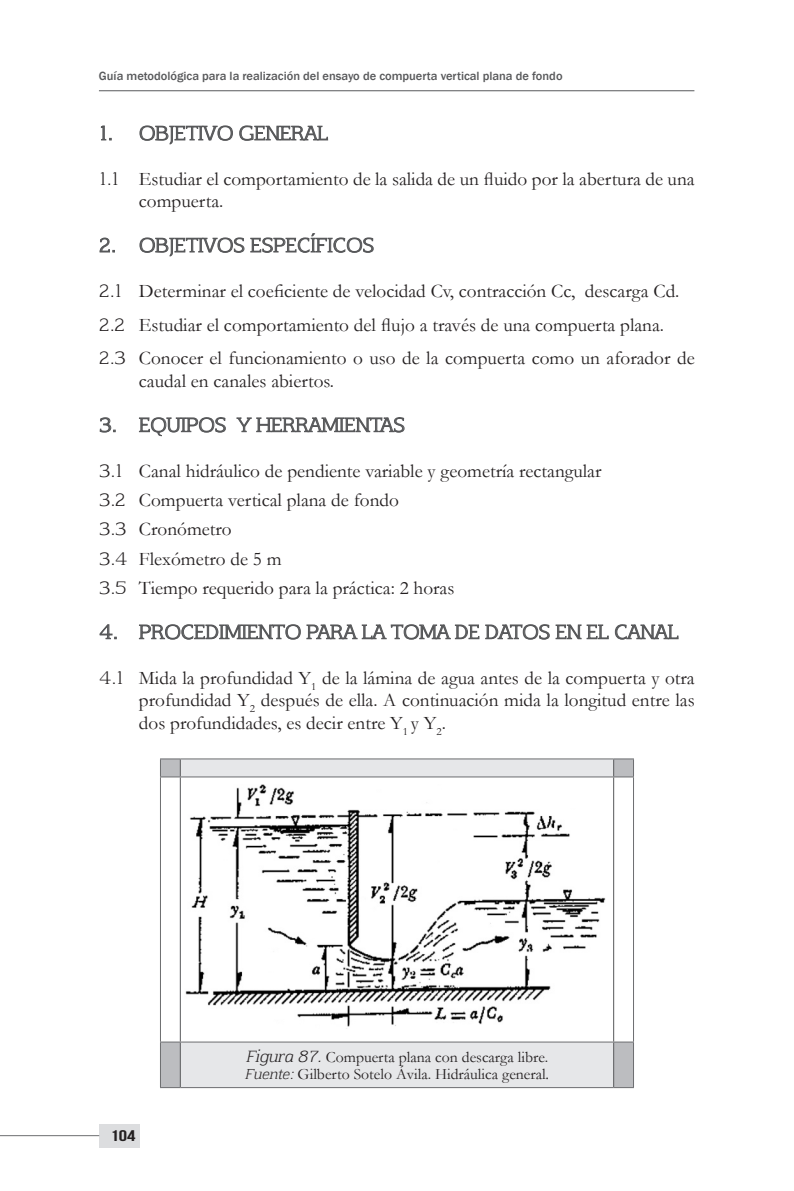
<style>
.page{position:relative;width:794px;height:1191px;background:#fff}
.page>*{position:absolute;margin:0;border:0;box-sizing:border-box;transform-origin:0 0}
.Lista_vistosa_-_Énfa{font:19.25px/22.4px "Garamond";color:#231f20}
.Lista_vistosa_-_Énfa-2{font:19.25px "Aftaserif";color:#57585a}
.Lista_vistosa_-_Énfa-3{font:15.75px "Garamond";color:#231f20}
.t1{font:15.4px "Bebas Neue";color:#231f20;scale:1.37 1}
.t2{font:500 12.25px "Franklin Gothic";color:#57585a}
.s1{font-family:"Aftaserif";font-size:17.5px}
.s2{font-family:"Aftaserif";font-style:italic}
.s3{font-family:"Aftaserif";font-style:italic;font-size:14px}
.s4{font-style:italic}
</style>
<div class="page">
<svg style="left:101px;top:125px;width:10px;height:15px"></svg>
<svg style="left:140px;top:125px;width:93px;height:20px"></svg>
<svg style="left:239px;top:125px;width:89px;height:16px"></svg>
<svg style="left:100px;top:237px;width:15px;height:15px"></svg>
<svg style="left:140px;top:237px;width:104px;height:20px"></svg>
<svg style="left:250px;top:233px;width:124px;height:20px"></svg>
<svg style="left:100px;top:417px;width:15px;height:15px"></svg>
<svg style="left:139px;top:417px;width:87px;height:19px"></svg>
<svg style="left:236px;top:417px;width:168px;height:15px"></svg>
<svg style="left:100px;top:624px;width:17px;height:15px"></svg>
<svg style="left:139px;top:624px;width:340px;height:15px"></svg>
<svg style="left:485px;top:624px;width:124px;height:15px"></svg>
<svg style="left:615px;top:624px;width:63px;height:15px"></svg>
<svg style="left:161px;top:777px;width:472px;height:310px"></svg>
<svg style="left:181px;top:759px;width:432px;height:328px;fill:#e6e7e9"></svg>
<hr style="left:180px;top:777px;width:1px;height:264px;background:#57585a">
<hr style="left:613px;top:777px;width:1px;height:264px;background:#57585a">
<hr style="left:180px;top:1042px;width:1px;height:45px;background:#57585a">
<hr style="left:613px;top:1042px;width:1px;height:45px;background:#57585a">
<hr style="left:180px;top:758px;width:433px;height:1px;background:#6c6d70">
<svg style="left:160px;top:758px;width:21px;height:19px"></svg>
<hr style="left:160px;top:777px;width:1px;height:264px;background:#6c6d70">
<hr style="left:180px;top:776px;width:433px;height:1px;background:#6c6d70">
<svg style="left:613px;top:758px;width:21px;height:19px"></svg>
<hr style="left:633px;top:777px;width:1px;height:264px;background:#6c6d70">
<svg style="left:160px;top:1041px;width:20px;height:1px"></svg>
<hr style="left:160px;top:1042px;width:1px;height:45px;background:#6c6d70">
<hr style="left:180px;top:1041px;width:433px;height:1px;background:#6c6d70">
<svg style="left:613px;top:1041px;width:21px;height:1px"></svg>
<hr style="left:633px;top:1042px;width:1px;height:45px;background:#6c6d70">
<svg style="left:160px;top:1087px;width:20px;height:1px"></svg>
<hr style="left:180px;top:1087px;width:433px;height:1px;background:#6c6d70">
<svg style="left:613px;top:1087px;width:21px;height:1px"></svg>
<img style="left:185px;top:784px;width:424px;height:247px">
<div style="left:99px;top:1124px;width:40px;height:23px;background:#dcdddf"></div>
<hr style="left:99px;top:90px;width:595px;height:1px;background:#6c6d70">
<hr style="left:0;top:1135px;width:99px;height:1px;background:#6c6d70">
<p class="t2" style="left:99px;top:68px;width:465px">Guía metodológica para la realización del ensayo de compuerta vertical plana de fondo</p>
<p class="Lista_vistosa_-_Énfa-2" style="left:99px;top:121px;width:230px">1. OBJETIVO GENERAL</p>
<p class="Lista_vistosa_-_Énfa" style="left:139px;top:167px;width:557px;text-indent:-40px"><span class="s1">1.1</span> Estudiar el comportamiento de la salida de un fluido por la abertura de una compuerta.</p>
<p class="Lista_vistosa_-_Énfa-2" style="left:99px;top:233px;width:276px">2. OBJETIVOS ESPECÍFICOS</p>
<p class="Lista_vistosa_-_Énfa" style="left:99px;top:279px;width:582px"><span class="s1">2.1</span> Determinar el coeficiente de velocidad Cv, contracción Cc, descarga Cd.</p>
<p class="Lista_vistosa_-_Énfa" style="left:99px;top:313px;width:566px"><span class="s1">2.2</span> Estudiar el comportamiento del flujo a través de una compuerta plana.</p>
<p class="Lista_vistosa_-_Énfa" style="left:139px;top:347px;width:557px;text-indent:-40px"><span class="s1">2.3</span> Conocer el funcionamiento o uso de la compuerta como un aforador de caudal en canales abiertos.</p>
<p class="Lista_vistosa_-_Énfa-2" style="left:99px;top:413px;width:307px">3. EQUIPOS Y HERRAMIENTAS</p>
<p class="Lista_vistosa_-_Énfa" style="left:99px;top:459px;width:504px"><span class="s1">3.1</span> Canal hidráulico de pendiente variable y geometría rectangular</p>
<p class="Lista_vistosa_-_Énfa" style="left:99px;top:488px;width:301px"><span class="s1">3.2</span> Compuerta vertical plana de fondo</p>
<p class="Lista_vistosa_-_Énfa" style="left:99px;top:518px;width:134px"><span class="s1">3.3</span> Cronómetro</p>
<p class="Lista_vistosa_-_Énfa" style="left:99px;top:547px;width:184px"><span class="s1">3.4</span> Flexómetro de 5 m</p>
<p class="Lista_vistosa_-_Énfa" style="left:99px;top:576px;width:357px"><span class="s1">3.5</span> Tiempo requerido para la práctica: 2 horas</p>
<p class="Lista_vistosa_-_Énfa-2" style="left:99px;top:620px;width:580px">4. PROCEDIMIENTO PARA LA TOMA DE DATOS EN EL CANAL</p>
<p class="Lista_vistosa_-_Énfa" style="left:139px;top:666px;width:557px;text-align:justify;text-indent:-40px"><span class="s1">4.1</span> Mida la profundidad Y<sub>1</sub> de la lámina de agua antes de la compuerta y otra profundidad Y<sub>2</sub> después de ella. A continuación mida la longitud entre las dos profundidades, es decir entre Y<sub>1</sub> y Y<sub>2</sub>.</p>
<p class="t1" style="left:110px;top:1127px;width:20px">104</p>
<p class="Lista_vistosa_-_Énfa-3" style="left:246px;top:1047px;width:304px"><span class="s2">Figura 87.</span> Compuerta plana con descarga libre.</p>
<p class="Lista_vistosa_-_Énfa-3" style="left:245px;top:1064px;width:306px"><span class="s3">Fuente:</span> Gilberto Sotelo Ávila. Hidráulica general<span class="s4">.</span></p>
</div>
